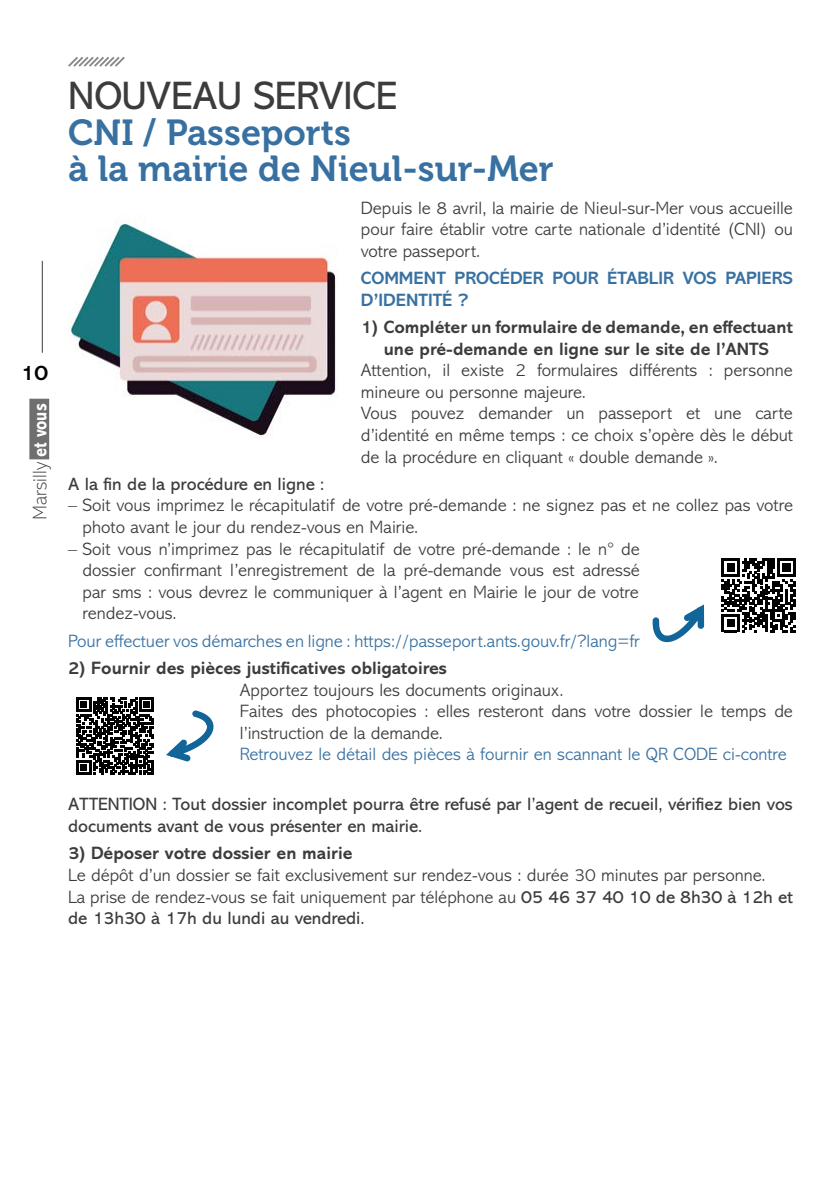
<style>
.page{position:relative;width:840px;height:1191px;background:#fff}
.page>*{position:absolute;margin:0;border:0;box-sizing:border-box;transform-origin:0 0}
.t1{font:40px "Abadi MT Pro";color:#3c3c3b}
.t2{font:36px/36px "Museo 700";color:#3871a1}
.t3{font:700 21.6px "Abadi MT Pro";color:#000}
.t4{font:200 19.8px "Abadi MT Pro";color:#3c3c3b}
.t5{font:300 18px/21.6px "Abadi MT Pro";color:#3c3c3b}
.t6{font:700 18px/21.6px "Abadi MT Pro";color:#3c3c3b;text-align:center}
.t7{font:18px/21.6px "Abadi MT Pro";color:#3c3c3b}
.t8{font:300 18px "Abadi MT Pro";color:#3871a1}
.t9{font:700 18px/21.6px "Abadi MT Pro";color:#3871a1}
.s1{font-weight:700;font-stretch:condensed;color:#fff}
.s2{font-weight:400}
</style>
<div class="page">
<svg style="left:68px;top:57px;width:57px;height:10px"></svg>
<svg style="left:76px;top:697px;width:78px;height:77px"></svg>
<svg style="left:652px;top:558px;width:143px;height:85px"></svg>
<svg style="left:166px;top:710px;width:48px;height:52px"></svg>
<img style="left:68px;top:219px;width:269px;height:218px">
<div style="left:29px;top:399px;width:20px;height:60px;background:#706f6f"></div>
<hr style="left:42px;top:261px;width:1px;height:92px;background:#3c3c3b">
<p class="t3" style="left:21px;top:361px;width:29px">10</p>
<p class="t4" style="left:29px;top:520px;width:118px;rotate:-90deg">Marsilly <span class="s1">et vous</span></p>
<h1 class="t1" style="left:68px;top:73px;width:330px">NOUVEAU SERVICE</h1>
<h2 class="t2" style="left:68px;top:115px;width:487px">CNI / Passeports<br>à la mairie de Nieul-sur-Mer</h2>
<p class="t5" style="left:360px;top:197px;width:433px;text-align:justify">Depuis le 8 avril, la mairie de Nieul-sur-Mer vous accueille pour faire établir votre carte nationale d’identité (CNI) ou votre passeport.</p>
<p class="t9" style="left:360px;top:267px;width:433px">COMMENT PROCÉDER POUR ÉTABLIR VOS PAPIERS<br>D’IDENTITÉ ?</p>
<p class="t6" style="left:360px;top:316px;width:433px">1) Compléter un formulaire de demande, en effectuant une pré-demande en ligne sur le site de l’ANTS</p>
<p class="t5" style="left:360px;top:360px;width:433px">Attention, il existe 2 formulaires différents : personne mineure ou personne majeure.<br>Vous pouvez demander un passeport et une carte d’identité en même temps : ce choix s’opère dès le début de la procédure en cliquant « double demande ».</p>
<p class="t7" style="left:68px;top:473px;width:258px">A la fin de la procédure en ligne :</p>
<p class="t5" style="left:82px;top:495px;width:711px;text-indent:-14px">– Soit vous imprimez le récapitulatif de votre pré-demande : ne signez pas et ne collez pas votre photo avant le jour du rendez-vous en Mairie.</p>
<p class="t5" style="left:82px;top:538px;width:558px;text-align:justify;text-indent:-14px">– Soit vous n’imprimez pas le récapitulatif de votre pré-demande : le n° de dossier confirmant l’enregistrement de la pré-demande vous est adressé par sms : vous devrez le communiquer à l’agent en Mairie le jour de votre rendez-vous.</p>
<p class="t8" style="left:68px;top:631px;width:573px">Pour effectuer vos démarches en ligne : https://passeport.ants.gouv.fr/?lang=fr</p>
<p class="t6" style="left:68px;top:657px;width:380px">2) Fournir des pièces justificatives obligatoires</p>
<p class="t5" style="left:240px;top:679px;width:554px">Apportez toujours les documents originaux.<br>Faites des photocopies : elles resteront dans votre dossier le temps de l’instruction de la demande.</p>
<p class="t8" style="left:240px;top:744px;width:548px">Retrouvez le détail des pièces à fournir en scannant le QR CODE ci-contre</p>
<p class="t7" style="left:68px;top:794px;width:725px">ATTENTION : Tout dossier incomplet pourra être refusé par l’agent de recueil, vérifiez bien vos documents avant de vous présenter en mairie.</p>
<p class="t6" style="left:68px;top:842px;width:286px">3) Déposer votre dossier en mairie</p>
<p class="t5" style="left:68px;top:864px;width:725px">Le dépôt d’un dossier se fait exclusivement sur rendez-vous : durée 30 minutes par personne.<br>La prise de rendez-vous se fait uniquement par téléphone au <span class="s2">05 46 37 40 10 de 8h30 à 12h et de 13h30 à 17h du lundi au vendredi.</span></p>
</div>
